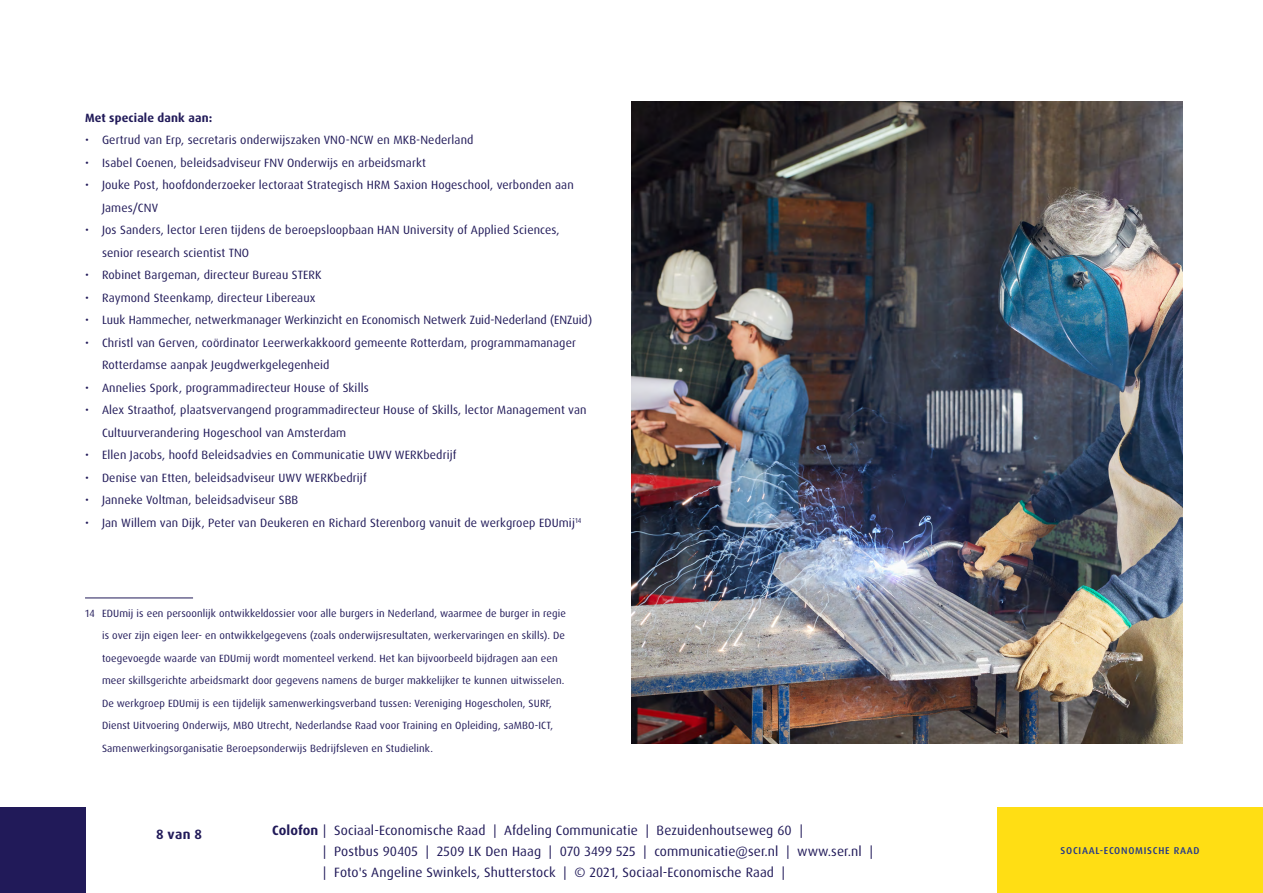
<style>
.page{position:relative;width:1263px;height:893px;background:#fff}
.page>*{position:absolute;margin:0;border:0;box-sizing:border-box;transform-origin:0 0}
.t1{font:13.5px/21px "Dax OT";letter-spacing:.01em;color:#211a59}
.t2{font:700 13.5px "Dax OT";color:#211a59}
.t3{font:12px/22.5px "Dax OT";letter-spacing:.01em;color:#211a59}
.t4{font:700 12px "Dax OT";letter-spacing:.01em;color:#211a59}
.t5{font:10.5px/22.5px "Dax OT";letter-spacing:.01em;color:#211a59}
.t6{font:500 9.9px "Dax OT";letter-spacing:.075em;color:#23378b}
.s1{font-weight:700}
</style>
<div class="page">
<div style="left:0;top:808px;width:85px;height:85px;background:#211a59"></div>
<div style="left:997px;top:808px;width:266px;height:85px;background:#ffde14"></div>
<hr style="left:85px;top:598px;width:108px;height:1px;background:#211a59">
<img style="left:631px;top:101px;width:551px;height:642px">
<p class="t4" style="left:85px;top:110px;width:129px">Met speciale dank aan:</p>
<p class="t3" style="left:85px;top:129px;width:390px">• Gertrud van Erp, secretaris onderwijszaken VNO-NCW en MKB-Nederland</p>
<p class="t3" style="left:85px;top:151px;width:342px">• Isabel Coenen, beleidsadviseur FNV Onderwijs en arbeidsmarkt</p>
<p class="t3" style="left:102px;top:174px;width:473px;text-indent:-17px">• Jouke Post, hoofdonderzoeker lectoraat Strategisch HRM Saxion Hogeschool, verbonden aan<br>James/CNV</p>
<p class="t3" style="left:102px;top:219px;width:459px;text-indent:-17px">• Jos Sanders, lector Leren tijdens de beroepsloopbaan HAN University of Applied Sciences, senior research scientist TNO</p>
<p class="t3" style="left:85px;top:264px;width:238px">• Robinet Bargeman, directeur Bureau STERK</p>
<p class="t3" style="left:85px;top:286px;width:232px">• Raymond Steenkamp, directeur Libereaux</p>
<p class="t3" style="left:85px;top:309px;width:509px">• Luuk Hammecher, netwerkmanager Werkinzicht en Economisch Netwerk Zuid-Nederland (ENZuid)</p>
<p class="t3" style="left:102px;top:331px;width:475px;text-indent:-17px">• Christl van Gerven, coördinator Leerwerkakkoord gemeente Rotterdam, programmamanager<br>Rotterdamse aanpak Jeugdwerkgelegenheid</p>
<p class="t3" style="left:85px;top:376px;width:285px">• Annelies Spork, programmadirecteur House of Skills</p>
<p class="t3" style="left:102px;top:399px;width:486px;text-indent:-17px">• Alex Straathof, plaatsvervangend programmadirecteur House of Skills, lector Management van<br>Cultuurverandering Hogeschool van Amsterdam</p>
<p class="t3" style="left:85px;top:444px;width:373px">• Ellen Jacobs, hoofd Beleidsadvies en Communicatie UWV WERKbedrijf</p>
<p class="t3" style="left:85px;top:466px;width:283px">• Denise van Etten, beleidsadviseur UWV WERKbedrijf</p>
<p class="t3" style="left:85px;top:489px;width:215px">• Janneke Voltman, beleidsadviseur SBB</p>
<p class="t3" style="left:85px;top:511px;width:498px">• Jan Willem van Dijk, Peter van Deukeren en Richard Sterenborg vanuit de werkgroep EDUmij<sup>14</sup></p>
<p class="t5" style="left:102px;top:602px;width:465px;text-indent:-17px">14 EDUmij is een persoonlijk ontwikkeldossier voor alle burgers in Nederland, waarmee de burger in regie is over zijn eigen leer- en ontwikkelgegevens (zoals onderwijsresultaten, werkervaringen en skills). De toegevoegde waarde van EDUmij wordt momenteel verkend. Het kan bijvoorbeeld bijdragen aan een meer skillsgerichte arbeidsmarkt door gegevens namens de burger makkelijker te kunnen uitwisselen.<br>De werkgroep EDUmij is een tijdelijk samenwerkingsverband tussen: Vereniging Hogescholen, SURF, Dienst Uitvoering Onderwijs, MBO Utrecht, Nederlandse Raad voor Training en Opleiding, saMBO-ICT, Samenwerkingsorganisatie Beroepsonderwijs Bedrijfsleven en Studielink.</p>
<p class="t2" style="left:156px;top:826px;width:47px">8 van 8</p>
<p class="t1" style="left:323px;top:820px;width:551px;text-indent:-51px"><span class="s1">Colofon</span> | Sociaal-Economische Raad | Afdeling Communicatie | Bezuidenhoutseweg 60 |<br>| Postbus 90405 | 2509 LK Den Haag | 070 3499 525 | communicatie@ser.nl | www.ser.nl | | Foto's Angeline Swinkels, Shutterstock | © 2021, Sociaal-Economische Raad |</p>
<p class="t6" style="left:1060px;top:845px;width:141px">SOCIAAL-ECONOMISCHE RAAD</p>
</div>
